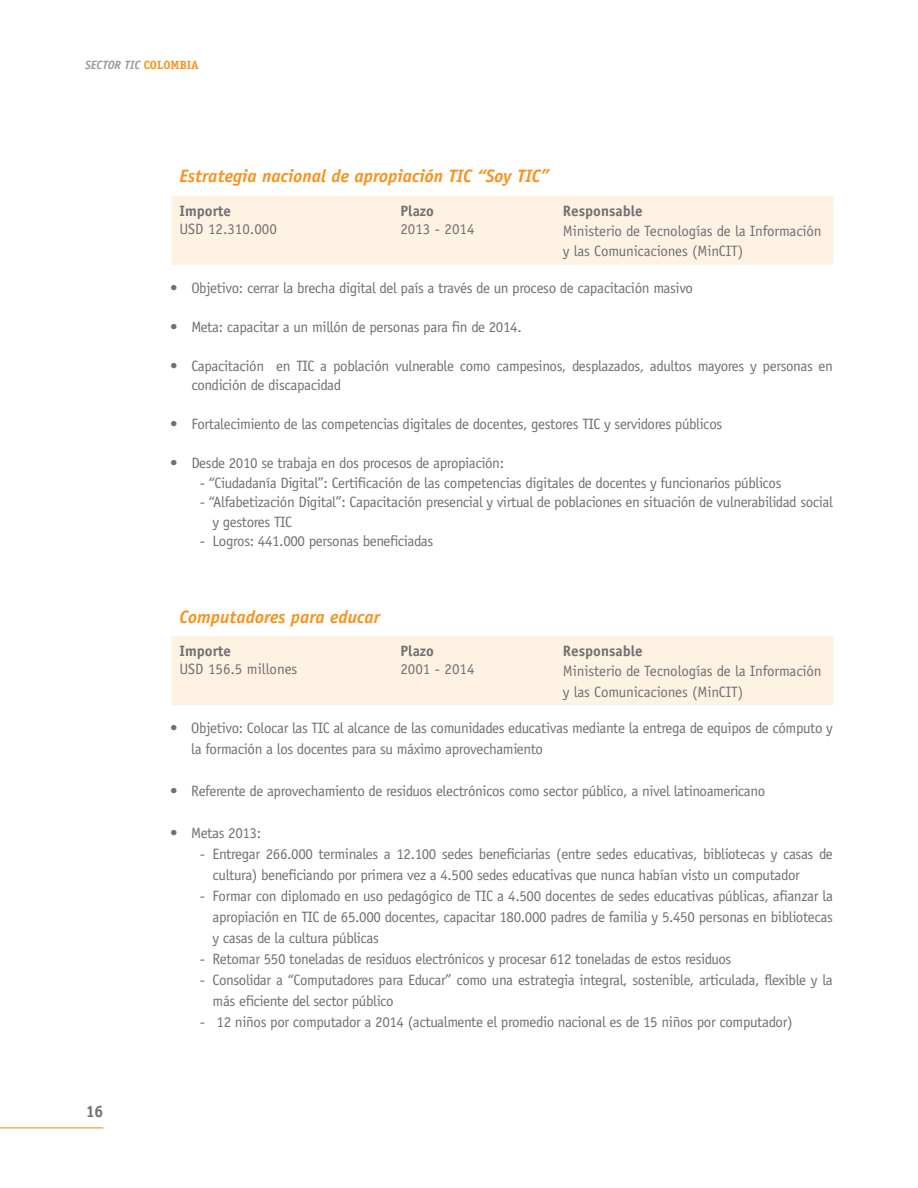
<style>
.page{position:relative;width:918px;height:1188px;background:#fff}
.page>*{position:absolute;margin:0;border:0;box-sizing:border-box;transform-origin:0 0}
.t1{font:italic 700 18px "Officina Sans";color:#f7931d}
.t2{font:700 16.5px "Officina Serif";color:#717074}
.t3{font:15px/21px "Officina Sans";letter-spacing:-.025em;color:#717074}
.t4{font:15px "Officina Sans";color:#717074}
.t5{font:700 15px "Officina Sans";color:#717074}
.t6{font:italic 700 12px "Officina Sans";color:#9c9b9d}
.s1{font-family:"Officina Serif";font-style:normal;color:#f7931d}
</style>
<div class="page">
<hr style="left:0;top:1127px;width:103px;height:1px;background:#f7931d">
<div style="left:171px;top:196px;width:662px;height:69px;background:#fef2e3"></div>
<div style="left:171px;top:636px;width:662px;height:69px;background:#fef2e3"></div>
<p class="t6" style="left:85px;top:58px;width:115px">Sector TIC <span class="s1">COLOMBIA</span></p>
<p class="t1" style="left:180px;top:165px;width:371px">Estrategia nacional de apropiación TIC “Soy TIC”</p>
<p class="t5" style="left:180px;top:201px;width:53px">Importe</p>
<p class="t4" style="left:180px;top:220px;width:99px">USD 12.310.000</p>
<p class="t5" style="left:400px;top:201px;width:35px">Plazo</p>
<p class="t4" style="left:400px;top:220px;width:76px">2013 - 2014</p>
<p class="t5" style="left:563px;top:201px;width:81px">Responsable</p>
<p class="t3" style="left:563px;top:221px;width:260px;line-height:20.2px">Ministerio de Tecnologías de la Información y las Comunicaciones (MinCIT)</p>
<p class="t3" style="left:170px;top:277px;width:525px">• Objetivo: cerrar la brecha digital del país a través de un proceso de capacitación masivo</p>
<p class="t3" style="left:170px;top:316px;width:353px">• Meta: capacitar a un millón de personas para fin de 2014.</p>
<p class="t3" style="left:191px;top:356px;width:643px;line-height:19.5px;text-indent:-21px">• Capacitación en TIC a población vulnerable como campesinos, desplazados, adultos mayores y personas en condición de discapacidad</p>
<p class="t3" style="left:170px;top:414px;width:554px">• Fortalecimiento de las competencias digitales de docentes, gestores TIC y servidores públicos</p>
<p class="t3" style="left:170px;top:453px;width:336px">• Desde 2010 se trabaja en dos procesos de apropiación:</p>
<p class="t3" style="left:200px;top:472px;width:583px">- “Ciudadanía Digital”: Certificación de las competencias digitales de docentes y funcionarios públicos</p>
<p class="t3" style="left:213px;top:492px;width:622px;line-height:19.5px;text-indent:-13px">- “Alfabetización Digital”: Capacitación presencial y virtual de poblaciones en situación de vulnerabilidad social y gestores TIC</p>
<p class="t3" style="left:200px;top:531px;width:235px">- Logros: 441.000 personas beneficiadas</p>
<p class="t1" style="left:180px;top:606px;width:203px">Computadores para educar</p>
<p class="t5" style="left:180px;top:642px;width:53px">Importe</p>
<p class="t4" style="left:180px;top:660px;width:119px">USD 156.5 millones</p>
<p class="t5" style="left:400px;top:642px;width:35px">Plazo</p>
<p class="t4" style="left:400px;top:660px;width:76px">2001 - 2014</p>
<p class="t5" style="left:563px;top:642px;width:81px">Responsable</p>
<p class="t3" style="left:563px;top:661px;width:260px;line-height:20.2px">Ministerio de Tecnologías de la Información y las Comunicaciones (MinCIT)</p>
<p class="t2" style="left:86px;top:1101px;width:19px">16</p>
<p class="t3" style="left:191px;top:717px;width:643px;text-indent:-21px">• Objetivo: Colocar las TIC al alcance de las comunidades educativas mediante la entrega de equipos de cómputo y la formación a los docentes para su máximo aprovechamiento</p>
<p class="t3" style="left:170px;top:780px;width:597px">• Referente de aprovechamiento de residuos electrónicos como sector público, a nivel latinoamericano</p>
<p class="t3" style="left:170px;top:822px;width:93px">• Metas 2013:</p>
<p class="t3" style="left:213px;top:843px;width:622px;text-indent:-13px">- Entregar 266.000 terminales a 12.100 sedes beneficiarias (entre sedes educativas, bibliotecas y casas de cultura) beneficiando por primera vez a 4.500 sedes educativas que nunca habían visto un computador</p>
<p class="t3" style="left:213px;top:885px;width:622px;text-align:justify;text-indent:-13px">- Formar con diplomado en uso pedagógico de TIC a 4.500 docentes de sedes educativas públicas, afianzar la apropiación en TIC de 65.000 docentes, capacitar 180.000 padres de familia y 5.450 personas en bibliotecas y casas de la cultura públicas</p>
<p class="t3" style="left:200px;top:948px;width:533px">- Retomar 550 toneladas de residuos electrónicos y procesar 612 toneladas de estos residuos</p>
<p class="t3" style="left:213px;top:969px;width:622px;text-indent:-13px">- Consolidar a “Computadores para Educar” como una estrategia integral, sostenible, articulada, flexible y la más eficiente del sector público</p>
<p class="t3" style="left:200px;top:1011px;width:594px">- 12 niños por computador a 2014 (actualmente el promedio nacional es de 15 niños por computador)</p>
</div>
